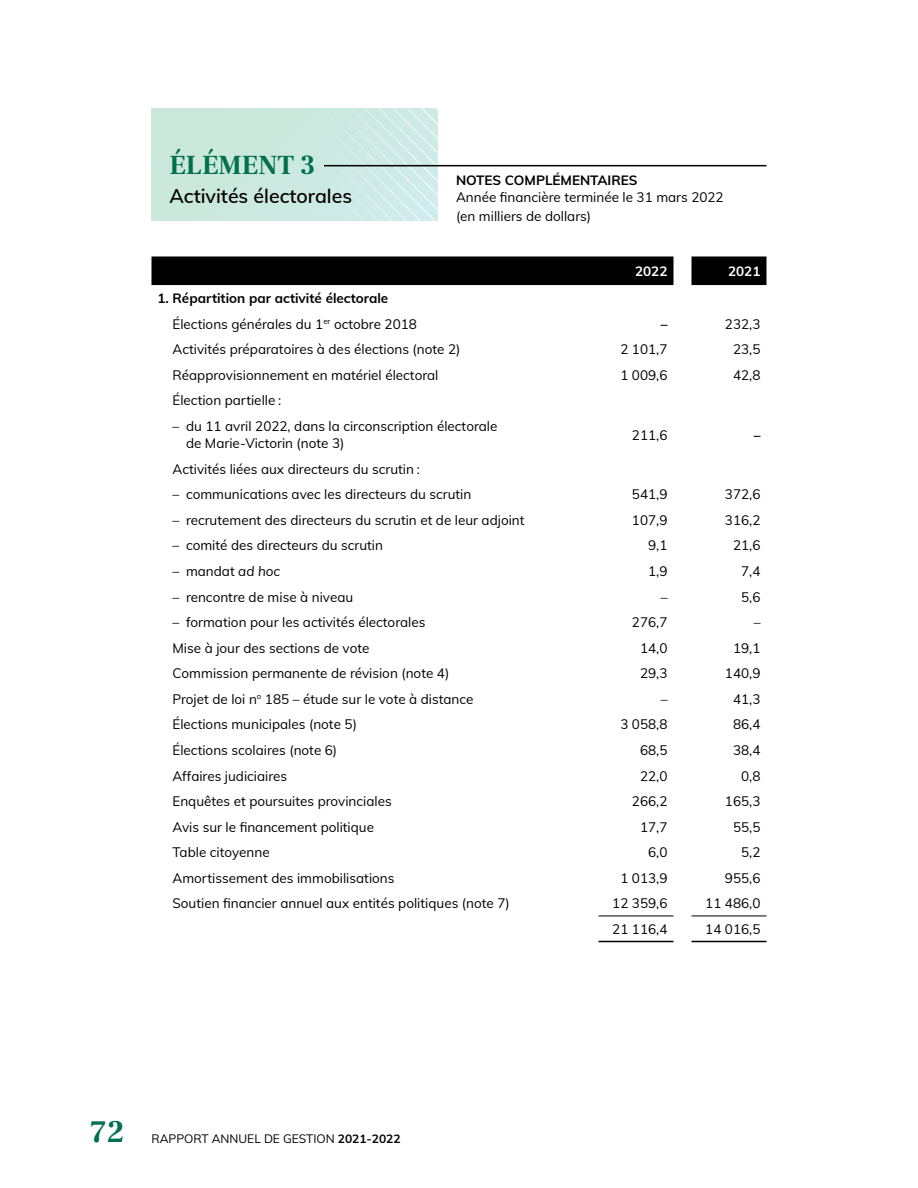
<style>
.page{position:relative;width:918px;height:1188px;background:#fff}
.page>*{position:absolute;margin:0;border:0;box-sizing:border-box;transform-origin:0 0}
.t1{font:700 30.75px "Frank Ruhl Libre";color:#01704e}
.t2{font:700 27px "Frank Ruhl Libre";color:#01704e}
.t3{font:600 19.5px "Mulish";color:#000}
.t4{font:13.5px/18px "Mulish";color:#000}
.t5{font:700 13.5px "Mulish";color:#000}
.t6{font:700 13.5px "Mulish";color:#fff}
.t7{font:12px "Mulish";color:#000}
.s1{font-weight:700}
.s2{font-style:italic}
</style>
<div class="page">
<svg style="left:152px;top:108px;width:286px;height:112px;background:#cde9e0"></svg>
<hr style="left:324px;top:165px;width:442px;height:1px;background:#000">
<div style="left:152px;top:256px;width:614px;height:29px;background:#000"></div>
<hr style="left:598px;top:916px;width:76px;height:1px;background:#000">
<hr style="left:692px;top:916px;width:74px;height:1px;background:#000">
<hr style="left:598px;top:941px;width:76px;height:1px;background:#000">
<hr style="left:692px;top:941px;width:74px;height:1px;background:#000">
<h4 class="t2" style="left:170px;top:149px;width:147px">ÉLÉMENT 3</h4>
<h4 class="t3" style="left:170px;top:181px;width:184px">Activités électorales</h4>
<p class="t4" style="left:456px;top:170px;width:269px"><span class="s1">NOTES COMPLÉMENTAIRES<br></span>Année financière terminée le 31 mars 2022 (en milliers de dollars)</p>
<p class="t6" style="left:635px;top:261px;width:34px">2022</p>
<p class="t6" style="left:728px;top:261px;width:34px">2021</p>
<p class="t5" style="left:158px;top:288px;width:232px">1. Répartition par activité électorale</p>
<p class="t4" style="left:172px;top:314px;width:246px">Élections générales du 1<sup>er</sup> octobre 2018</p>
<p class="t5" style="left:661px;top:314px;width:8px">–</p>
<p class="t4" style="left:725px;top:314px;width:37px">232,3</p>
<p class="t4" style="left:172px;top:340px;width:289px">Activités préparatoires à des élections (note 2)</p>
<p class="t4" style="left:620px;top:340px;width:49px">2 101,7</p>
<p class="t4" style="left:733px;top:340px;width:29px">23,5</p>
<p class="t4" style="left:172px;top:365px;width:267px">Réapprovisionnement en matériel électoral</p>
<p class="t4" style="left:620px;top:365px;width:49px">1 009,6</p>
<p class="t4" style="left:733px;top:365px;width:29px">42,8</p>
<p class="t4" style="left:172px;top:391px;width:110px">Élection partielle :</p>
<p class="t4" style="left:186px;top:417px;width:313px;line-height:17.2px;text-indent:-14px">– du 11 avril 2022, dans la circonscription électorale de Marie-Victorin (note 3)</p>
<p class="t4" style="left:632px;top:425px;width:37px">211,6</p>
<p class="t5" style="left:754px;top:425px;width:8px">–</p>
<p class="t4" style="left:172px;top:459px;width:249px">Activités liées aux directeurs du scrutin :</p>
<p class="t4" style="left:172px;top:485px;width:300px">– communications avec les directeurs du scrutin</p>
<p class="t4" style="left:632px;top:485px;width:37px">541,9</p>
<p class="t4" style="left:725px;top:485px;width:37px">372,6</p>
<p class="t4" style="left:172px;top:510px;width:354px">– recrutement des directeurs du scrutin et de leur adjoint</p>
<p class="t4" style="left:632px;top:510px;width:37px">107,9</p>
<p class="t4" style="left:725px;top:510px;width:37px">316,2</p>
<p class="t4" style="left:172px;top:536px;width:212px">– comité des directeurs du scrutin</p>
<p class="t4" style="left:648px;top:536px;width:21px">9,1</p>
<p class="t4" style="left:733px;top:536px;width:29px">21,6</p>
<p class="t4" style="left:172px;top:562px;width:109px">– mandat <span class="s2">ad hoc</span></p>
<p class="t4" style="left:648px;top:562px;width:21px">1,9</p>
<p class="t4" style="left:741px;top:562px;width:21px">7,4</p>
<p class="t4" style="left:172px;top:587px;width:182px">– rencontre de mise à niveau</p>
<p class="t4" style="left:661px;top:587px;width:8px">–</p>
<p class="t4" style="left:741px;top:587px;width:21px">5,6</p>
<p class="t4" style="left:172px;top:613px;width:254px">– formation pour les activités électorales</p>
<p class="t4" style="left:632px;top:613px;width:37px">276,7</p>
<p class="t4" style="left:754px;top:613px;width:8px">–</p>
<p class="t4" style="left:172px;top:638px;width:199px">Mise à jour des sections de vote</p>
<p class="t4" style="left:640px;top:638px;width:29px">14,0</p>
<p class="t4" style="left:733px;top:638px;width:29px">19,1</p>
<p class="t4" style="left:172px;top:664px;width:278px">Commission permanente de révision (note 4)</p>
<p class="t4" style="left:640px;top:664px;width:29px">29,3</p>
<p class="t4" style="left:725px;top:664px;width:37px">140,9</p>
<p class="t4" style="left:173px;top:689px;width:303px">Projet de loi n<sup>o</sup> 185 – étude sur le vote à distance</p>
<p class="t4" style="left:661px;top:689px;width:8px">–</p>
<p class="t4" style="left:733px;top:689px;width:29px">41,3</p>
<p class="t4" style="left:172px;top:715px;width:186px">Élections municipales (note 5)</p>
<p class="t4" style="left:620px;top:715px;width:49px">3 058,8</p>
<p class="t4" style="left:733px;top:715px;width:29px">86,4</p>
<p class="t4" style="left:172px;top:741px;width:166px">Élections scolaires (note 6)</p>
<p class="t4" style="left:640px;top:741px;width:29px">68,5</p>
<p class="t4" style="left:733px;top:741px;width:29px">38,4</p>
<p class="t4" style="left:172px;top:766px;width:116px">Affaires judiciaires</p>
<p class="t4" style="left:640px;top:766px;width:29px">22,0</p>
<p class="t4" style="left:741px;top:766px;width:21px">0,8</p>
<p class="t4" style="left:172px;top:792px;width:221px">Enquêtes et poursuites provinciales</p>
<p class="t4" style="left:632px;top:792px;width:37px">266,2</p>
<p class="t4" style="left:725px;top:792px;width:37px">165,3</p>
<p class="t4" style="left:172px;top:817px;width:203px">Avis sur le financement politique</p>
<p class="t4" style="left:640px;top:817px;width:29px">17,7</p>
<p class="t4" style="left:733px;top:817px;width:29px">55,5</p>
<p class="t4" style="left:172px;top:843px;width:99px">Table citoyenne</p>
<p class="t4" style="left:648px;top:843px;width:21px">6,0</p>
<p class="t4" style="left:741px;top:843px;width:21px">5,2</p>
<p class="t4" style="left:172px;top:868px;width:224px">Amortissement des immobilisations</p>
<p class="t4" style="left:620px;top:868px;width:49px">1 013,9</p>
<p class="t4" style="left:725px;top:868px;width:37px">955,6</p>
<p class="t4" style="left:172px;top:894px;width:339px">Soutien financier annuel aux entités politiques (note 7)</p>
<p class="t4" style="left:612px;top:894px;width:57px">12 359,6</p>
<p class="t4" style="left:705px;top:894px;width:57px">11 486,0</p>
<p class="t4" style="left:612px;top:920px;width:57px">21 116,4</p>
<p class="t4" style="left:705px;top:920px;width:57px">14 016,5</p>
<h1 class="t1" style="left:90px;top:1113px;width:36px">72</h1>
<p class="t7" style="left:152px;top:1130px;width:251px">RAPPORT ANNUEL DE GESTION <span class="s1">2021-2022</span></p>
</div>
